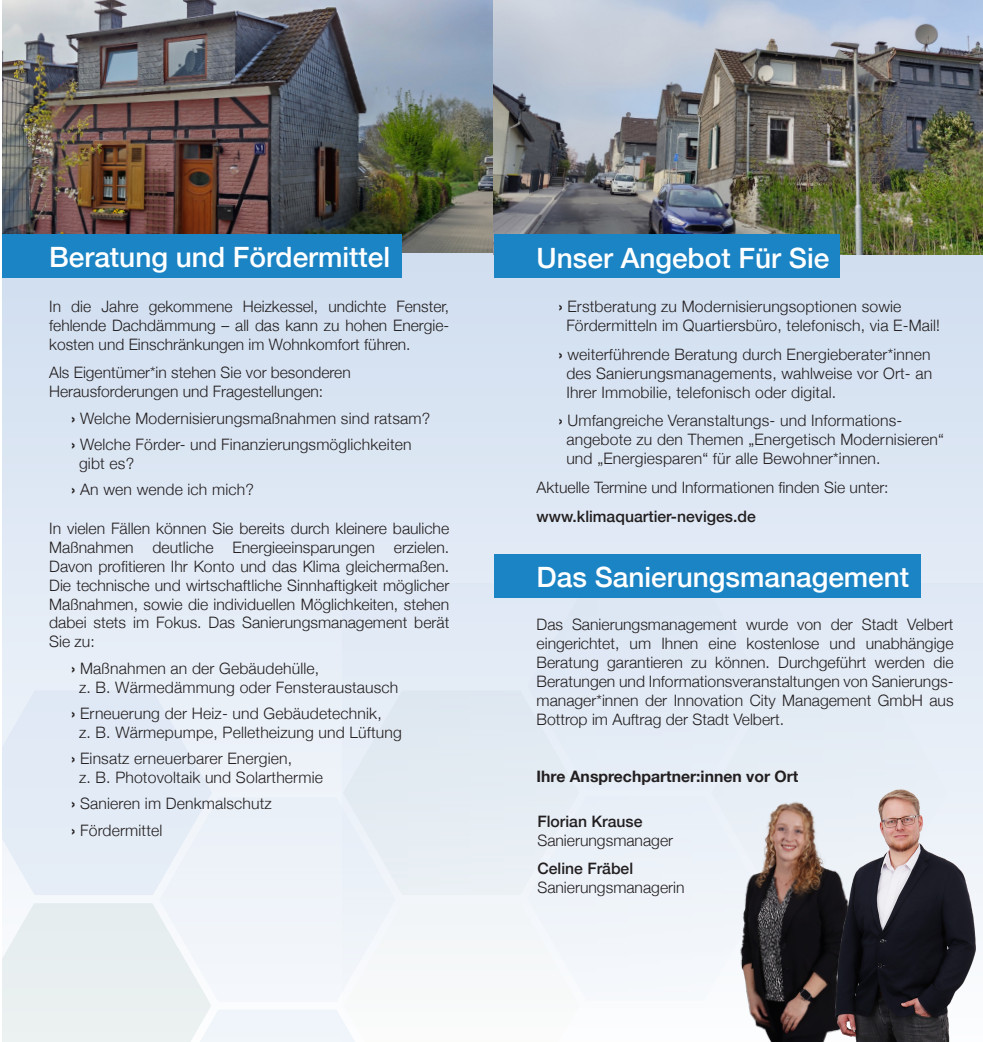
<style>
.page{position:relative;width:983px;height:1042px;background:#fff}
.page>*{position:absolute;margin:0;border:0;box-sizing:border-box;transform-origin:0 0}
.t1{font:500 28px "Helvetica Neue";color:#fff}
.t2{font:300 15.75px/18.9px "Helvetica Neue";letter-spacing:.01em;color:#231f20}
.t3{font:500 15.75px "Helvetica Neue";color:#231f20}
.t4{font:700 15.75px "Helvetica Neue";color:#231f20}
.s1{font-weight:700}
</style>
<div class="page">
<div style="left:2px;top:252px;width:980px;height:790px;background:linear-gradient(to bottom,#d0def0,#fafcfd)"></div>
<div style="left:711px;top:690px;width:236px;height:106px;background:#e5ecf5"></div>
<div style="left:343px;top:690px;width:236px;height:205px;background:#e4ecf3"></div>
<div style="left:527px;top:796px;width:180px;height:204px;background:#eef3f9"></div>
<div style="left:527px;top:598px;width:236px;height:190px;background:#e1eaf5"></div>
<svg style="left:980px;top:1008px;width:2px;height:34px"></svg>
<svg style="left:2px;top:690px;width:210px;height:205px;background:#e3ebf5"></svg>
<svg style="left:2px;top:903px;width:577px;height:139px"></svg>
<svg style="left:159px;top:797px;width:236px;height:205px;fill:#eef3f9"></svg>
<img style="left:2px;top:0;width:492px;height:252px">
<div style="left:2px;top:234px;width:399px;height:44px;background:#1b84c4"></div>
<img style="left:494px;top:0;width:488px;height:255px">
<div style="left:494px;top:234px;width:344px;height:44px;background:#1b84c4"></div>
<div style="left:494px;top:554px;width:426px;height:44px;background:#1b84c4"></div>
<img style="left:707px;top:796px;width:87px;height:246px">
<img style="left:794px;top:773px;width:186px;height:269px">
<h1 class="t1" style="left:49px;top:234px;width:342px">Beratung und Fördermittel</h1>
<p class="t2" style="left:49px;top:295px;width:401px;text-align:justify">In die Jahre gekommene Heizkessel, undichte Fenster, fehlende Dachdämmung – all das kann zu hohen Energie&shy;kosten und Einschränkungen im Wohnkomfort führen.</p>
<p class="t2" style="left:49px;top:362px;width:303px">Als Eigentümer*in stehen Sie vor besonderen<br>Herausforderungen und Fragestellungen:</p>
<p class="t2" style="left:72px;top:404px;width:360px;line-height:26.2px"><span class="s1">›</span> Welche Modernisierungsmaßnahmen sind ratsam? <span class="s1">›</span> Welche Förder- und Finanzierungsmöglichkeiten</p>
<p class="t2" style="left:72px;top:449px;width:184px;line-height:26.2px;text-indent:7px">gibt es?<br><span class="s1">›</span> An wen wende ich mich?</p>
<p class="t2" style="left:49px;top:518px;width:401px;text-align:justify">In vielen Fällen können Sie bereits durch kleinere bauliche Maßnahmen deutliche Energieeinsparungen erzielen.<br>Davon profitieren Ihr Konto und das Klima gleichermaßen.<br>Die technische und wirtschaftliche Sinnhaftigkeit möglicher Maßnahmen, sowie die individuellen Möglichkeiten, stehen dabei stets im Fokus. Das Sanierungsmanagement berät Sie zu:</p>
<p class="t2" style="left:79px;top:657px;width:321px;text-indent:-7px"><span class="s1">›</span> Maßnahmen an der Gebäudehülle,<br>z. B. Wärmedämmung oder Fensteraustausch</p>
<p class="t2" style="left:79px;top:703px;width:324px;text-indent:-7px"><span class="s1">›</span> Erneuerung der Heiz- und Gebäudetechnik,<br>z. B. Wärmepumpe, Pelletheizung und Lüftung</p>
<p class="t2" style="left:79px;top:748px;width:245px;text-indent:-7px"><span class="s1">›</span> Einsatz erneuerbarer Energien,<br>z. B. Photovoltaik und Solarthermie</p>
<p class="t2" style="left:72px;top:789px;width:202px;line-height:26.2px"><span class="s1">›</span> Sanieren im Denkmalschutz <span class="s1">›</span> Fördermittel</p>
<h1 class="t1" style="left:536px;top:235px;width:294px">Unser Angebot Für Sie</h1>
<p class="t2" style="left:566px;top:296px;width:375px;text-indent:-7px"><span class="s1">›</span> Erstberatung zu Modernisierungsoptionen sowie<br>Fördermitteln im Quartiersbüro, telefonisch, via E-Mail!</p>
<p class="t2" style="left:566px;top:343px;width:367px;text-align:justify;text-indent:-7px"><span class="s1">›</span> weiterführende Beratung durch Energieberater*innen des Sanierungsmanagements, wahlweise vor Ort- an Ihrer Immobilie, telefonisch oder digital.</p>
<p class="t2" style="left:566px;top:410px;width:379px;text-indent:-7px"><span class="s1">›</span> Umfangreiche Veranstaltungs- und Informations&shy;angebote zu den Themen „Energetisch Modernisieren“ und „Energiesparen“ für alle Bewohner*innen.</p>
<p class="t2" style="left:536px;top:477px;width:353px">Aktuelle Termine und Informationen finden Sie unter:</p>
<p class="t3" style="left:536px;top:503px;width:221px">www.klimaquartier-neviges.de</p>
<h1 class="t1" style="left:536px;top:554px;width:374px">Das Sanierungsmanagement</h1>
<p class="t2" style="left:536px;top:614px;width:418px;text-align:justify">Das Sanierungsmanagement wurde von der Stadt Velbert eingerichtet, um Ihnen eine kostenlose und unabhängige Beratung garantieren zu können. Durchgeführt werden die Beratungen und Informationsveranstaltungen von Sanierungs&shy;manager*innen der Innovation City Management GmbH aus Bottrop im Auftrag der Stadt Velbert.</p>
<p class="t4" style="left:536px;top:764px;width:263px">Ihre Ansprechpartner:innen vor Ort</p>
<p class="t3" style="left:537px;top:808px;width:107px">Florian Krause</p>
<p class="t2" style="left:537px;top:829px;width:137px">Sanierungsmanager</p>
<p class="t3" style="left:537px;top:856px;width:97px">Celine Fräbel</p>
<p class="t2" style="left:537px;top:877px;width:149px">Sanierungsmanagerin</p>
</div>
